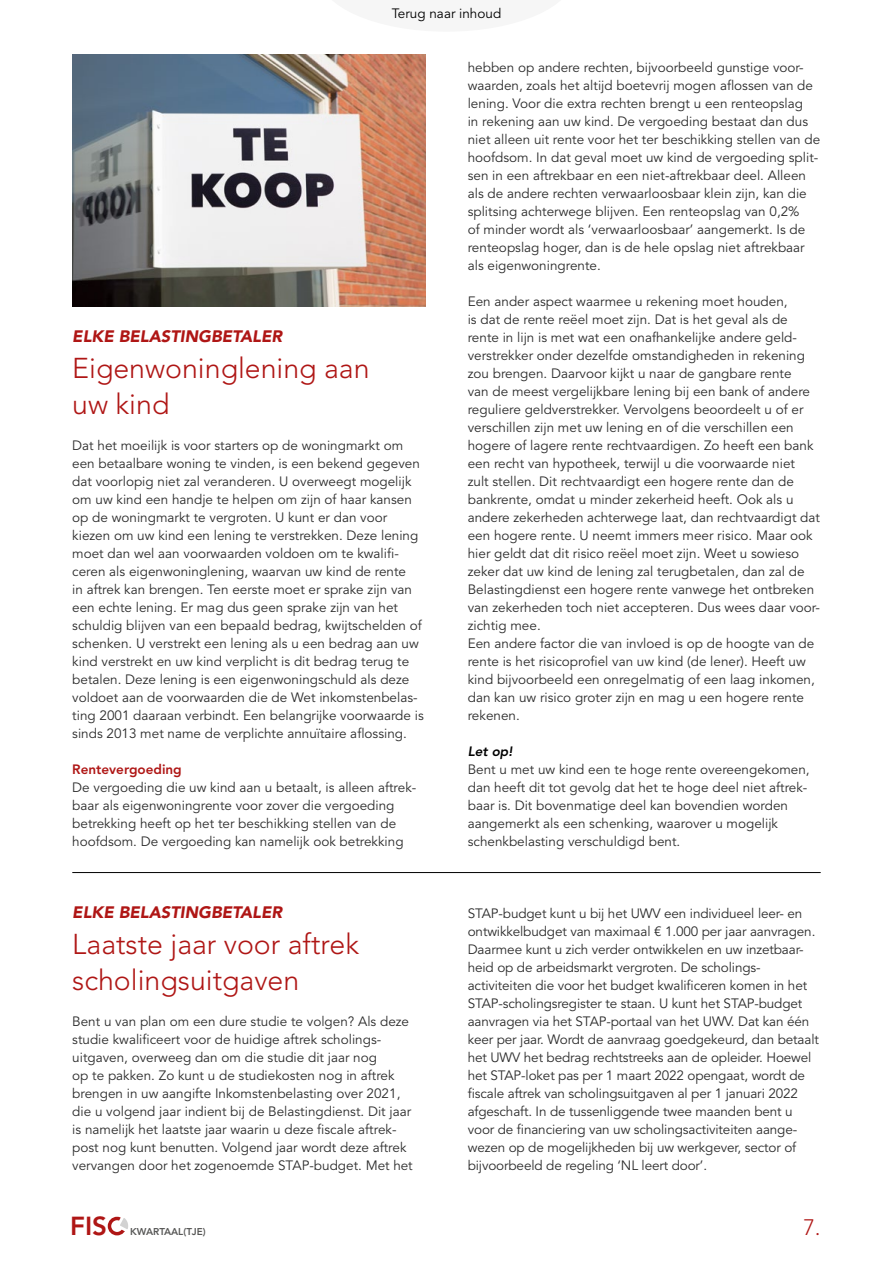
<style>
.page{position:relative;width:893px;height:1263px;background:#fff}
.page>*{position:absolute;margin:0;border:0;box-sizing:border-box;transform-origin:0 0}
.t1{font:300 28.5px/36px "Avenir LT";color:#af1615}
.t2{font:800 25.95px "Avenir LT";color:#af1615}
.t3{font:300 22.2px "Avenir LT";color:#af1615}
.t4{font:italic 900 16.5px "Avenir LT";color:#af1615}
.t5{font:13.5px/18px "Avenir LT";color:#2c2c2c}
.t6{font:13.5px "Avenir LT";color:#000}
.t7{font:800 13.5px "Avenir LT";color:#af1615}
.t8{font:italic 800 13.5px "Avenir LT";color:#000}
.t9{font:800 9.9px "Avenir LT";color:#575756}
</style>
<div class="page">
<div style="left:108px;top:1217px;width:18px;height:18px;border:3px solid #af1615;border-radius:50%"></div>
<svg style="left:114px;top:1216px;width:14px;height:19px"></svg>
<hr style="left:72px;top:872px;width:749px;height:1px;background:#000">
<img style="left:72px;top:54px;width:353px;height:252px">
<p class="t6" style="left:392px;top:5px;width:111px">Terug naar inhoud</p>
<p class="t4" style="left:72px;top:326px;width:211px">ELKE BELASTINGBETALER</p>
<h1 class="t1" style="left:72px;top:350px;width:299px">Eigenwoninglening aan uw kind</h1>
<p class="t5" style="left:72px;top:437px;width:353px">Dat het moeilijk is voor starters op de woningmarkt om een betaalbare woning te vinden, is een bekend gegeven dat voorlopig niet zal veranderen. U overweegt mogelijk om uw kind een handje te helpen om zijn of haar kansen op de woningmarkt te vergroten. U kunt er dan voor kiezen om uw kind een lening te verstrekken. Deze lening moet dan wel aan voorwaarden voldoen om te kwalifi&shy;ceren als eigenwoninglening, waarvan uw kind de rente<br>in aftrek kan brengen. Ten eerste moet er sprake zijn van een echte lening. Er mag dus geen sprake zijn van het schuldig blijven van een bepaald bedrag, kwijtschelden of schenken. U verstrekt een lening als u een bedrag aan uw kind verstrekt en uw kind verplicht is dit bedrag terug te betalen. Deze lening is een eigenwoningschuld als deze voldoet aan de voorwaarden die de Wet inkomstenbelas&shy;ting 2001 daaraan verbindt. Een belangrijke voorwaarde is sinds 2013 met name de verplichte annuïtaire aflossing.</p>
<p class="t7" style="left:72px;top:761px;width:111px">Rentevergoeding</p>
<p class="t5" style="left:72px;top:779px;width:346px">De vergoeding die uw kind aan u betaalt, is alleen aftrek&shy;baar als eigenwoningrente voor zover die vergoeding betrekking heeft op het ter beschikking stellen van de hoofdsom. De vergoeding kan namelijk ook betrekking</p>
<p class="t4" style="left:72px;top:902px;width:211px">ELKE BELASTINGBETALER</p>
<h1 class="t1" style="left:72px;top:926px;width:288px">Laatste jaar voor aftrek scholingsuitgaven</h1>
<p class="t5" style="left:72px;top:1013px;width:342px">Bent u van plan om een dure studie te volgen? Als deze studie kwalificeert voor de huidige aftrek scholings&shy;uitgaven, overweeg dan om die studie dit jaar nog<br>op te pakken. Zo kunt u de studiekosten nog in aftrek brengen in uw aangifte Inkomstenbelasting over 2021, die u volgend jaar indient bij de Belastingdienst. Dit jaar is namelijk het laatste jaar waarin u deze fiscale aftrek&shy;post nog kunt benutten. Volgend jaar wordt deze aftrek vervangen door het zogenoemde STAP-budget. Met het</p>
<p class="t5" style="left:468px;top:59px;width:354px">hebben op andere rechten, bijvoorbeeld gunstige voor&shy;waarden, zoals het altijd boetevrij mogen aflossen van de lening. Voor die extra rechten brengt u een renteopslag<br>in rekening aan uw kind. De vergoeding bestaat dan dus niet alleen uit rente voor het ter beschikking stellen van de hoofdsom. In dat geval moet uw kind de vergoeding split&shy;sen in een aftrekbaar en een niet-aftrekbaar deel. Alleen als de andere rechten verwaarloosbaar klein zijn, kan die splitsing achterwege blijven. Een renteopslag van 0,2%<br>of minder wordt als ‘verwaarloosbaar’ aangemerkt. Is de renteopslag hoger, dan is de hele opslag niet aftrekbaar als eigenwoningrente.</p>
<p class="t5" style="left:468px;top:293px;width:354px">Een ander aspect waarmee u rekening moet houden,<br>is dat de rente reëel moet zijn. Dat is het geval als de rente in lijn is met wat een onafhankelijke andere geld&shy;verstrekker onder dezelfde omstandigheden in rekening zou brengen. Daarvoor kijkt u naar de gangbare rente<br>van de meest vergelijkbare lening bij een bank of andere reguliere geldverstrekker. Vervolgens beoordeelt u of er verschillen zijn met uw lening en of die verschillen een hogere of lagere rente rechtvaardigen. Zo heeft een bank een recht van hypotheek, terwijl u die voorwaarde niet<br>zult stellen. Dit rechtvaardigt een hogere rente dan de bankrente, omdat u minder zekerheid heeft. Ook als u andere zekerheden achterwege laat, dan rechtvaardigt dat een hogere rente. U neemt immers meer risico. Maar ook hier geldt dat dit risico reëel moet zijn. Weet u sowieso zeker dat uw kind de lening zal terugbetalen, dan zal de Belastingdienst een hogere rente vanwege het ontbreken van zekerheden toch niet accepteren. Dus wees daar voor&shy;zichtig mee.<br>Een andere factor die van invloed is op de hoogte van de rente is het risicoprofiel van uw kind (de lener). Heeft uw kind bijvoorbeeld een onregelmatig of een laag inkomen, dan kan uw risico groter zijn en mag u een hogere rente rekenen.</p>
<p class="t8" style="left:468px;top:743px;width:46px">Let op!</p>
<p class="t5" style="left:468px;top:761px;width:343px">Bent u met uw kind een te hoge rente overeengekomen, dan heeft dit tot gevolg dat het te hoge deel niet aftrek&shy;baar is. Dit bovenmatige deel kan bovendien worden aangemerkt als een schenking, waarover u mogelijk schenkbelasting verschuldigd bent.</p>
<p class="t5" style="left:468px;top:905px;width:353px">STAP-budget kunt u bij het UWV een individueel leer- en ontwikkelbudget van maximaal € 1.000 per jaar aanvragen.<br>Daarmee kunt u zich verder ontwikkelen en uw inzetbaar&shy;heid op de arbeidsmarkt vergroten. De scholings&shy;activiteiten die voor het budget kwalificeren komen in het STAP-scholingsregister te staan. U kunt het STAP-budget aanvragen via het STAP-portaal van het UWV. Dat kan één keer per jaar. Wordt de aanvraag goedgekeurd, dan betaalt het UWV het bedrag rechtstreeks aan de opleider. Hoewel het STAP-loket pas per 1 maart 2022 opengaat, wordt de fiscale aftrek van scholingsuitgaven al per 1 januari 2022 afgeschaft. In de tussenliggende twee maanden bent u voor de financiering van uw scholingsactiviteiten aange&shy;wezen op de mogelijkheden bij uw werkgever, sector of bijvoorbeeld de regeling ‘NL leert door’.</p>
<h2 class="t2" style="left:70px;top:1210px;width:38px">FIS</h2>
<p class="t9" style="left:130px;top:1226px;width:77px">KWARTAAL(TJE)</p>
<h3 class="t3" style="left:803px;top:1214px;width:19px">7.</h3>
</div>
